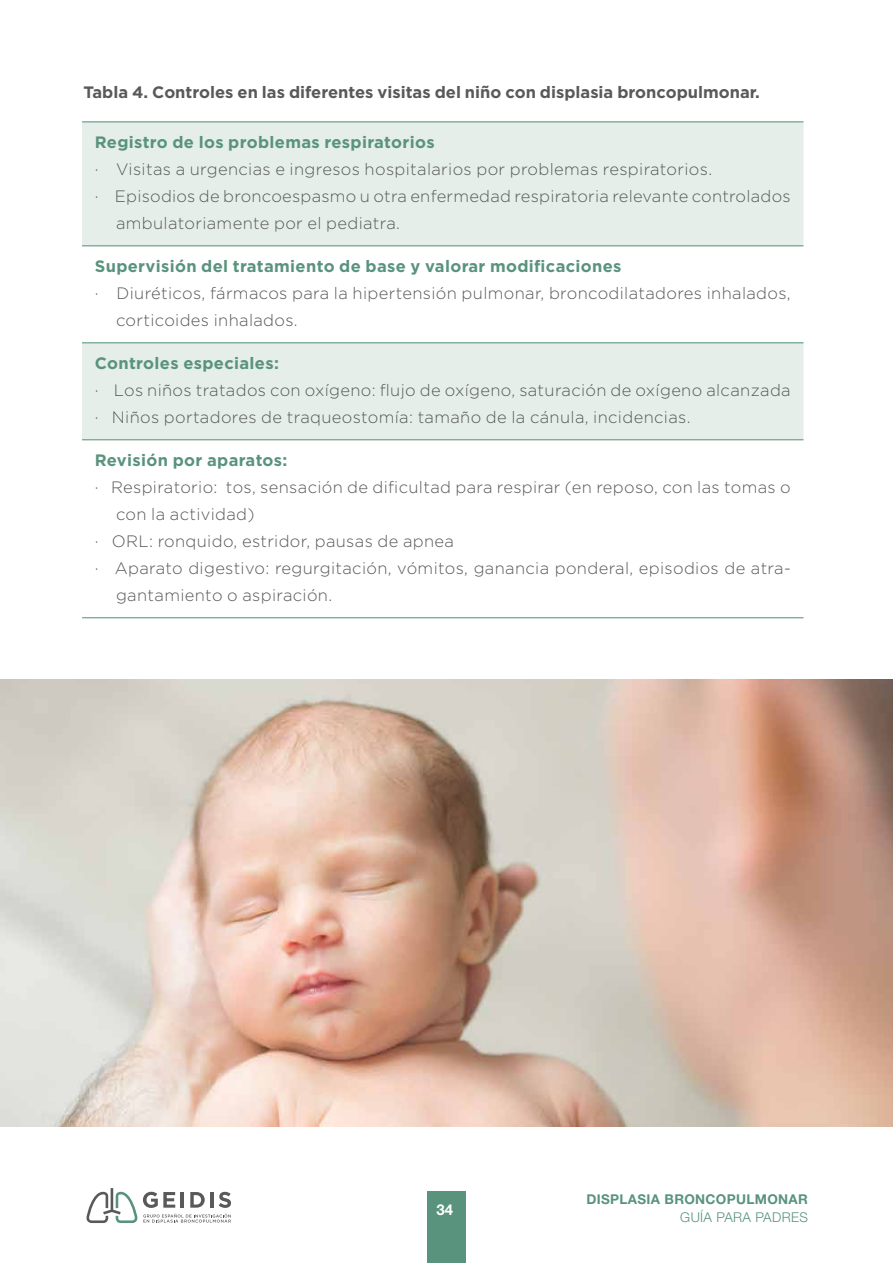
<style>
.page{position:relative;width:893px;height:1263px;background:#fff}
.page>*{position:absolute;margin:0;border:0;box-sizing:border-box;transform-origin:0 0}
.t1{font:300 16.5px/27px "Gotham";letter-spacing:.02em;color:#58595b}
.t2{font:700 16.5px "Gotham";letter-spacing:.02em;color:#59937d}
.t3{font:700 16.5px "Gotham";color:#58595b}
.t4{font:700 15px "Helvetica Neue LT Std";color:#fff}
.t5{font:700 13.5px "Helvetica Neue LT Std";letter-spacing:.025em;color:#59937d}
.t6{font:300 13.5px "Helvetica Neue LT Std";letter-spacing:.025em;color:#59937d}
</style>
<div class="page">
<div style="left:427px;top:1191px;width:39px;height:72px;background:#59937d"></div>
<svg style="left:86px;top:1188px;width:145px;height:35px"></svg>
<svg style="left:82px;top:122px;width:721px;height:317px;fill:#e6eeea"></svg>
<hr style="left:82px;top:245px;width:721px;height:1px;background:#59937d">
<hr style="left:82px;top:342px;width:721px;height:1px;background:#59937d">
<hr style="left:82px;top:439px;width:721px;height:1px;background:#59937d">
<hr style="left:82px;top:617px;width:721px;height:1px;background:#59937d">
<hr style="left:82px;top:121px;width:721px;height:1px;background:#59937d">
<img style="left:0;top:679px;width:893px;height:448px">
<p class="t3" style="left:84px;top:81px;width:678px">Tabla 4. Controles en las diferentes visitas del niño con displasia broncopulmonar.</p>
<p class="t2" style="left:95px;top:131px;width:341px">Registro de los problemas respiratorios</p>
<p class="t1" style="left:95px;top:155px;width:619px">· Visitas a urgencias e ingresos hospitalarios por problemas respiratorios.</p>
<p class="t1" style="left:95px;top:182px;width:697px">· Episodios de broncoespasmo u otra enfermedad respiratoria relevante controlados</p>
<p class="t1" style="left:116px;top:209px;width:285px">ambulatoriamente por el pediatra.</p>
<p class="t2" style="left:95px;top:255px;width:528px">Supervisión del tratamiento de base y valorar modificaciones</p>
<p class="t1" style="left:116px;top:279px;width:676px;text-indent:-21px">· Diuréticos, fármacos para la hipertensión pulmonar, broncodilatadores inhalados, corticoides inhalados.</p>
<p class="t2" style="left:95px;top:352px;width:186px">Controles especiales:</p>
<p class="t1" style="left:95px;top:376px;width:697px">· Los niños tratados con oxígeno: flujo de oxígeno, saturación de oxígeno alcanzada · Niños portadores de traqueostomía: tamaño de la cánula, incidencias.</p>
<p class="t2" style="left:95px;top:449px;width:194px">Revisión por aparatos:</p>
<p class="t1" style="left:95px;top:473px;width:697px">· Respiratorio: tos, sensación de dificultad para respirar (en reposo, con las tomas o</p>
<p class="t1" style="left:116px;top:500px;width:140px">con la actividad)</p>
<p class="t1" style="left:95px;top:527px;width:361px">· ORL: ronquido, estridor, pausas de apnea</p>
<p class="t1" style="left:95px;top:554px;width:697px">· Aparato digestivo: regurgitación, vómitos, ganancia ponderal, episodios de atra-</p>
<p class="t1" style="left:116px;top:581px;width:218px">gantamiento o aspiración.</p>
<p class="t4" style="left:437px;top:1200px;width:18px">34</p>
<p class="t5" style="left:586px;top:1190px;width:223px">DISPLASIA BRONCOPULMONAR</p>
<p class="t6" style="left:680px;top:1209px;width:129px">GUÍA PARA PADRES</p>
</div>
